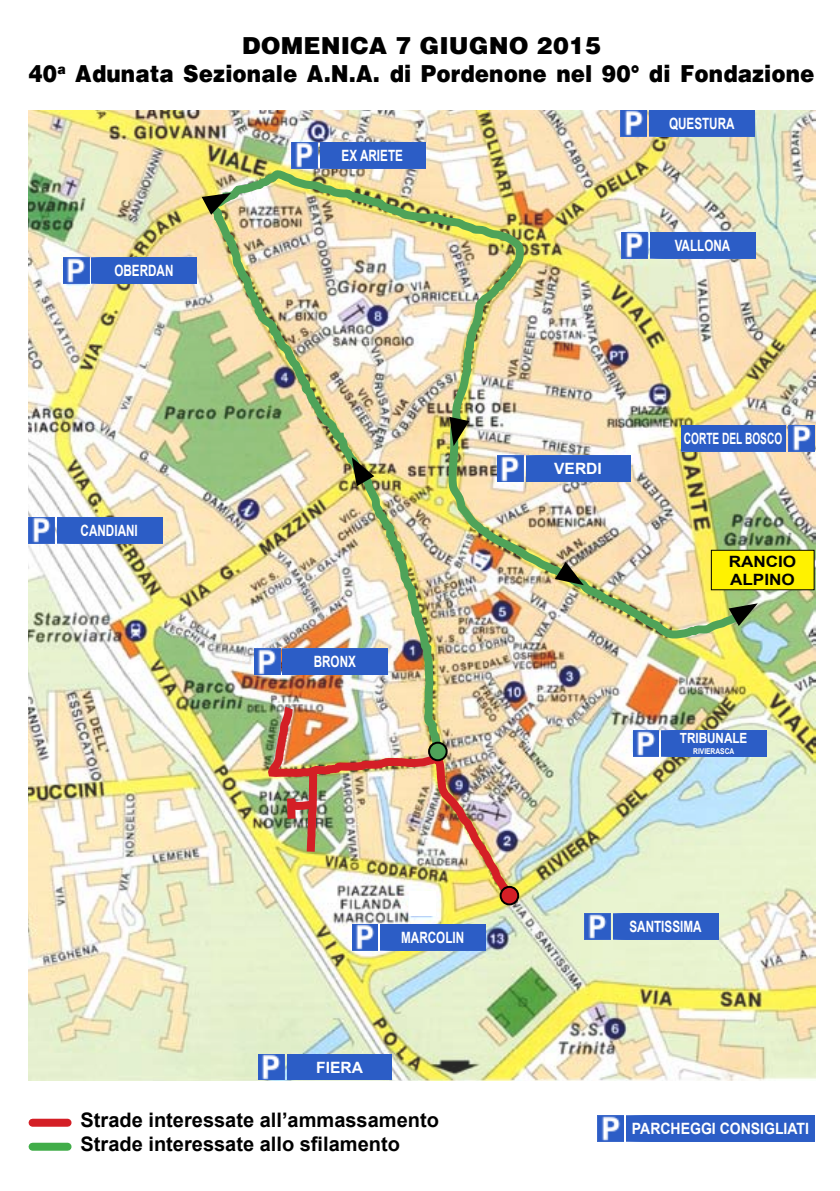
<style>
.page{position:relative;width:840px;height:1191px;background:#fff}
.page>*{position:absolute;margin:0;border:0;box-sizing:border-box;transform-origin:0 0}
.t1{font:900 24px/28.8px "Helvetica";color:#000;text-align:center}
.t2{font:700 20px/24px "Arial";color:#000}
.t3{font:700 15.6px "Arial";color:#fff;scale:.75 1}
.t4{font:700 15.6px "Arial";color:#fff;scale:.9 1}
.t5{font:700 15.6px "Arial";color:#fff;scale:.65 1}
.t6{font:700 15.6px/17.8px "Arial";color:#000;scale:1.1 1}
.t7{font:700 15.6px "Arial";color:#fff}
.t8{font:700 14px "Arial";color:#fff;scale:.83 1}
.t9{font:700 8px "Arial";color:#fff;scale:.83 1}
</style>
<div class="page">
<div style="left:33px;top:1118px;width:35px;height:8px;background:#d41f26"></div>
<div style="left:33px;top:1142px;width:35px;height:8px;background:#41ad49"></div>
<img style="left:597px;top:1115px;width:26px;height:26px">
<div style="left:626px;top:1115px;width:188px;height:26px;background:#2c5dc6"></div>
<img style="left:29px;top:111px;width:786px;height:970px">
<img style="left:301px;top:752px;width:215px;height:151px">
<img style="left:266px;top:752px;width:56px;height:74px">
<div style="left:500px;top:887px;width:18px;height:17px;background:#d41f26;border-radius:50%"></div>
<div style="left:499px;top:886px;width:20px;height:19px;border:2px solid #000;border-radius:50%"></div>
<img style="left:291px;top:142px;width:26px;height:22px">
<img style="left:620px;top:111px;width:26px;height:25px">
<img style="left:63px;top:258px;width:26px;height:25px">
<img style="left:29px;top:517px;width:25px;height:26px">
<img style="left:632px;top:752px;width:26px;height:4px">
<img style="left:584px;top:913px;width:26px;height:26px">
<img style="left:788px;top:425px;width:26px;height:26px">
<img style="left:352px;top:924px;width:26px;height:26px">
<div style="left:380px;top:924px;width:105px;height:26px;background:#2c5dc6"></div>
<div style="left:711px;top:550px;width:102px;height:40px;background:#fff200"></div>
<div style="left:710px;top:550px;width:104px;height:40px;border:1px solid #000"></div>
<img style="left:258px;top:1054px;width:26px;height:26px">
<div style="left:287px;top:1054px;width:105px;height:26px;background:#2c5dc6"></div>
<img style="left:745px;top:232px;width:9px;height:26px">
<img style="left:745px;top:425px;width:40px;height:26px">
<div style="left:613px;top:913px;width:104px;height:26px;background:#2c5dc6"></div>
<img style="left:661px;top:730px;width:105px;height:26px">
<div style="left:57px;top:517px;width:105px;height:26px;background:#2c5dc6"></div>
<div style="left:92px;top:258px;width:105px;height:25px;background:#2c5dc6"></div>
<div style="left:649px;top:111px;width:105px;height:25px;background:#2c5dc6"></div>
<div style="left:320px;top:142px;width:105px;height:22px;background:#2c5dc6"></div>
<div style="left:409px;top:890px;width:26px;height:25px;background:#fff"></div>
<img style="left:203px;top:164px;width:542px;height:588px">
<svg style="left:201px;top:193px;width:30px;height:22px"></svg>
<svg style="left:351px;top:457px;width:23px;height:29px"></svg>
<svg style="left:449px;top:417px;width:20px;height:29px"></svg>
<svg style="left:554px;top:562px;width:29px;height:23px"></svg>
<svg style="left:728px;top:603px;width:29px;height:23px"></svg>
<div style="left:429px;top:742px;width:17px;height:18px;background:#4fa359;border-radius:50%"></div>
<div style="left:428px;top:741px;width:19px;height:20px;border:2px solid #000;border-radius:50%"></div>
<p class="t1" style="left:29px;top:31px;width:787px">domenica 7 giugno 2015<br>40<sup>a</sup> Adunata Sezionale A.N.A. di Pordenone nel 90° di Fondazione</p>
<p class="t3" style="left:114px;top:262px;width:80px">OBERDAN</p>
<p class="t3" style="left:81px;top:521px;width:78px">CANDIANI</p>
<p class="t3" style="left:341px;top:146px;width:83px">EX ARIETE</p>
<p class="t3" style="left:313px;top:653px;width:58px">BRONX</p>
<p class="t3" style="left:401px;top:928px;width:85px">MARCOLIN</p>
<p class="t7" style="left:316px;top:1058px;width:48px">FIERA</p>
<p class="t2" style="left:81px;top:1107px;width:359px">STRADE INTERESSATE ALL’AMMASSAMENTO<br>STRADE INTERESSATE ALLO SFILAMENTO</p>
<p class="t3" style="left:668px;top:115px;width:89px">QUESTURA</p>
<p class="t3" style="left:674px;top:237px;width:76px">VALLONA</p>
<p class="t7" style="left:554px;top:460px;width:49px">VERDI</p>
<p class="t5" style="left:683px;top:429px;width:153px">CORTE DEL BOSCO</p>
<p class="t6" style="left:728px;top:552px;width:63px">RANCIO<br>ALPINO</p>
<p class="t8" style="left:679px;top:730px;width:83px">TRIBUNALE</p>
<p class="t9" style="left:692px;top:746px;width:51px">RIVIERASCA</p>
<p class="t3" style="left:629px;top:918px;width:98px">SANTISSIMA</p>
<p class="t4" style="left:631px;top:1120px;width:198px">PARCHEGGI CONSIGLIATI</p>
</div>
